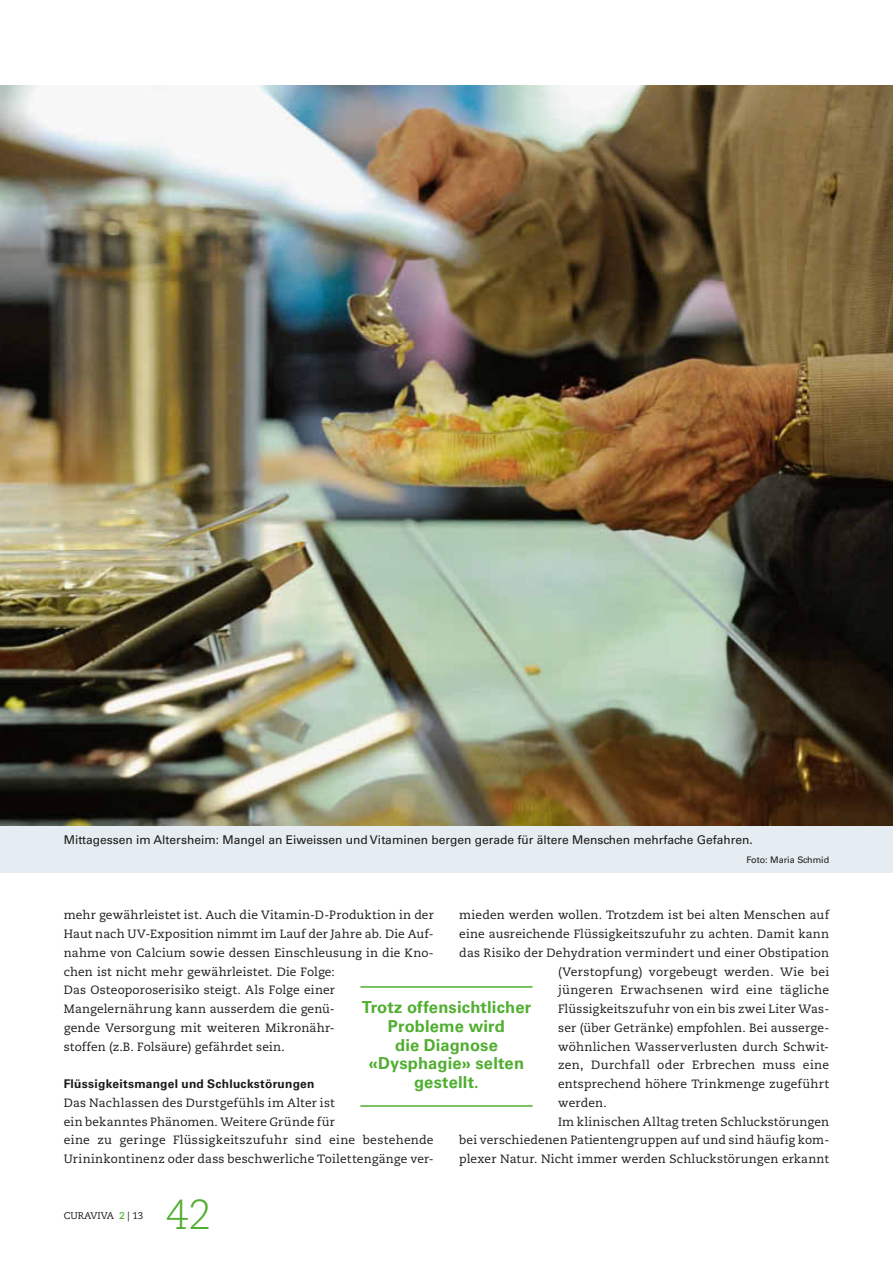
<style>
.page{position:relative;width:893px;height:1263px;background:#fff}
.page>*{position:absolute;margin:0;border:0;box-sizing:border-box;transform-origin:0 0}
.t1{font:300 42px "Caecilia LT Std";color:#50ae30}
.t2{font:700 16.5px/18.8px "Univers LT Std";letter-spacing:.01em;color:#50ae30;text-align:center}
.t3{font:12px/18.8px "Caecilia LT Std";letter-spacing:.015em;color:#1a1a18}
.t4{font:12px "Univers LT Std";color:#1a1a18}
.t5{font:9.75px "Caecilia LT Std";color:#1a1a18}
.t6{font:9px "Univers LT Std";color:#1a1a18}
.s1{font-family:"Univers LT Std";font-weight:700}
.s2{font-weight:700;color:#50ae30}
</style>
<div class="page">
<div style="left:0;top:826px;width:893px;height:47px;background:#e5ecf2"></div>
<img style="left:0;top:85px;width:893px;height:741px">
<hr style="left:360px;top:986px;width:173px;height:2px;background:#50ae30">
<hr style="left:360px;top:1105px;width:173px;height:2px;background:#50ae30">
<p class="t4" style="left:64px;top:833px;width:691px">Mittagessen im Altersheim: Mangel an Eiweissen und Vitaminen bergen gerade für ältere Menschen mehrfache Gefahren.</p>
<p class="t6" style="left:746px;top:855px;width:84px">Foto: Maria Schmid</p>
<p class="t3" style="left:64px;top:906px;width:371px">mehr gewährleistet ist. Auch die Vitamin-D-Produktion in der Haut nach UV-Exposition nimmt im Lauf der Jahre ab. Die Auf&shy;nahme von Calcium sowie dessen Einschleusung in die Kno&shy;chen ist nicht mehr gewährleistet. Die Folge:<br>Das Osteoporoserisiko steigt. Als Folge einer Mangelernährung kann ausserdem die genü-<br>gende Versorgung mit weiteren Mikronähr-<br>stoffen (z.B. Folsäure) gefährdet sein.</p>
<p class="t3" style="left:64px;top:1075px;width:371px"><span class="s1">Flüssigkeitsmangel und Schluckstörungen<br></span>Das Nachlassen des Durstgefühls im Alter ist<br>ein bekanntes Phänomen. Weitere Gründe für<br>eine zu geringe Flüssigkeitszufuhr sind eine bestehende Urininkontinenz oder dass beschwerliche Toilettengänge ver-</p>
<p class="t3" style="left:459px;top:906px;width:371px">mieden werden wollen. Trotzdem ist bei alten Menschen auf</p>
<p class="t3" style="left:459px;top:925px;width:371px">eine ausreichende Flüssigkeitszufuhr zu achten. Damit kann</p>
<p class="t3" style="left:459px;top:944px;width:371px">das Risiko der Dehydration vermindert und einer Obstipation</p>
<p class="t3" style="left:558px;top:962px;width:273px">(Verstopfung) vorgebeugt werden. Wie bei</p>
<p class="t3" style="left:558px;top:981px;width:273px">jüngeren Erwachsenen wird eine tägliche</p>
<p class="t3" style="left:558px;top:1000px;width:273px">Flüssigkeitszufuhr von ein bis zwei Liter Was-</p>
<p class="t3" style="left:558px;top:1019px;width:273px">ser (über Getränke) empfohlen. Bei ausserge-</p>
<p class="t3" style="left:558px;top:1037px;width:273px">wöhnlichen Wasserverlusten durch Schwit-</p>
<p class="t3" style="left:558px;top:1056px;width:273px">zen, Durchfall oder Erbrechen muss eine</p>
<p class="t3" style="left:558px;top:1075px;width:273px">entsprechend höhere Trinkmenge zugeführt</p>
<p class="t3" style="left:558px;top:1094px;width:50px">werden.</p>
<p class="t3" style="left:558px;top:1112px;width:273px">Im klinischen Alltag treten Schluckstörungen</p>
<p class="t3" style="left:459px;top:1131px;width:371px">bei verschiedenen Patientengruppen auf und sind häufig kom-</p>
<p class="t3" style="left:459px;top:1150px;width:371px">plexer Natur. Nicht immer werden Schluckstörungen erkannt</p>
<p class="t2" style="left:362px;top:998px;width:171px">Trotz offensichtlicher<br>Probleme wird<br>die Diagnose «Dysphagie» selten gestellt.</p>
<p class="t5" style="left:64px;top:1210px;width:81px">CURAVIVA <span class="s2">2</span> | 13</p>
<p class="t1" style="left:166px;top:1191px;width:47px">42</p>
</div>
